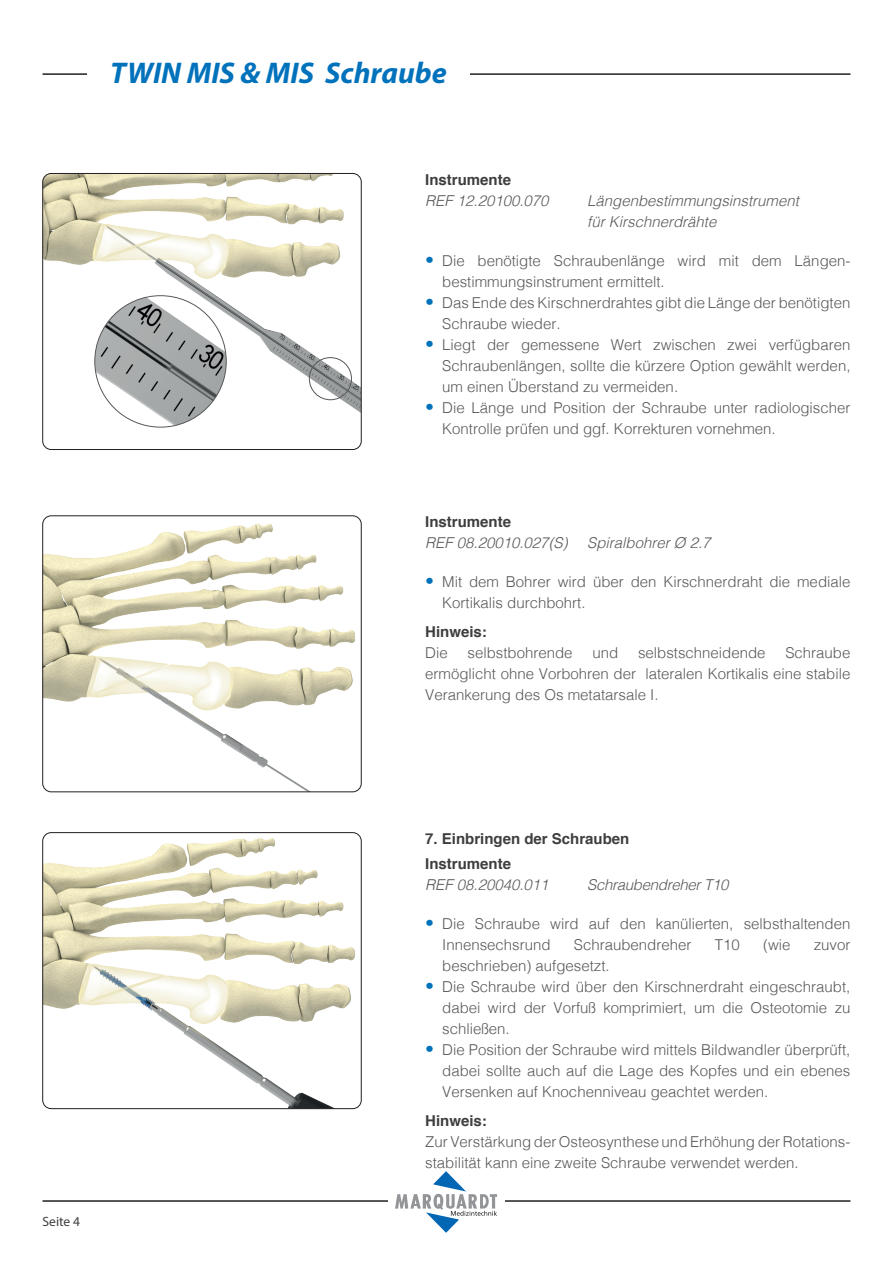
<style>
.page{position:relative;width:893px;height:1263px;background:#fff}
.page>*{position:absolute;margin:0;border:0;box-sizing:border-box;transform-origin:0 0}
.t1{font:italic 700 30px "Myriad Pro";color:#0072bc}
.t2{font:300 15px/21px "Helvetica";color:#57585a}
.t3{font:italic 300 15px/21.1px "Helvetica";color:#57585a}
.t4{font:700 15px/25.5px "Helvetica";color:#3e3e3f}
.t5{font:italic 300 15px "Helvetica";letter-spacing:-.02em;color:#57585a}
.t6{font:13.5px "Myriad Pro";color:#3e3e3f}
.s1{font-family:"Frutiger LT Com";font-stretch:condensed;font-size:18px;color:#0072bc}
</style>
<div class="page">
<hr style="left:43px;top:73px;width:807px;height:2px;background:#231f20">
<hr style="left:43px;top:1200px;width:807px;height:2px;background:#231f20">
<div style="left:388px;top:1171px;width:117px;height:62px;background:#fff"></div>
<svg style="left:395px;top:1171px;width:102px;height:62px"></svg>
<div style="left:87px;top:65px;width:383px;height:19px;background:#fff"></div>
<img style="left:43px;top:173px;width:318px;height:243px">
<div style="left:43px;top:173px;width:318px;height:277px;border:1px solid #231f20;border-radius:9px"></div>
<div style="left:309px;top:357px;width:43px;height:43px;border:1px solid #57585a;border-radius:50%"></div>
<img style="left:95px;top:296px;width:131px;height:131px;border-radius:66px">
<img style="left:43px;top:523px;width:312px;height:269px">
<div style="left:43px;top:516px;width:318px;height:276px;border:1px solid #231f20;border-radius:9px"></div>
<img style="left:43px;top:837px;width:318px;height:272px">
<div style="left:43px;top:832px;width:318px;height:277px;border:1px solid #231f20;border-radius:9px"></div>
<h1 class="t1" style="left:110px;top:53px;width:338px">TWIN MIS &amp; MIS Schraube</h1>
<p class="t4" style="left:425px;top:167px;width:87px">Instrumente</p>
<p class="t3" style="left:425px;top:189px;width:125px">REF 12.20100.070</p>
<p class="t3" style="left:587px;top:189px;width:213px">Längenbestimmungsinstrument für Kirschnerdrähte</p>
<p class="t2" style="left:442px;top:249px;width:410px;text-indent:-17px"><span class="s1">•</span> Die benötigte Schraubenlänge wird mit dem Längen&shy;bestimmungsinstrument ermittelt.</p>
<p class="t2" style="left:442px;top:291px;width:410px;text-indent:-17px"><span class="s1">•</span> Das Ende des Kirschnerdrahtes gibt die Länge der benötigten<br>Schraube wieder.</p>
<p class="t2" style="left:442px;top:333px;width:410px;text-align:justify;text-indent:-17px"><span class="s1">•</span> Liegt der gemessene Wert zwischen zwei verfügbaren Schraubenlängen, sollte die kürzere Option gewählt werden, um einen Überstand zu vermeiden.</p>
<p class="t2" style="left:442px;top:396px;width:410px;text-indent:-17px"><span class="s1">•</span> Die Länge und Position der Schraube unter radiologischer<br>Kontrolle prüfen und ggf. Korrekturen vornehmen.</p>
<p class="t4" style="left:425px;top:509px;width:87px">Instrumente</p>
<p class="t3" style="left:425px;top:531px;width:144px">REF 08.20010.027(S)</p>
<p class="t3" style="left:587px;top:531px;width:125px">Spiralbohrer Ø 2.7</p>
<p class="t2" style="left:442px;top:570px;width:410px;text-indent:-17px"><span class="s1">•</span> Mit dem Bohrer wird über den Kirschnerdraht die mediale<br>Kortikalis durchbohrt.</p>
<p class="t4" style="left:425px;top:619px;width:63px">Hinweis:</p>
<p class="t2" style="left:425px;top:641px;width:24px">Die</p>
<p class="t2" style="left:468px;top:641px;width:107px">selbstbohrende</p>
<p class="t2" style="left:592px;top:641px;width:27px">und</p>
<p class="t2" style="left:638px;top:641px;width:129px">selbstschneidende</p>
<p class="t2" style="left:425px;top:641px;width:427px;text-align:justify;text-indent:360px">Schraube ermöglicht ohne Vorbohren der lateralen Kortikalis eine stabile Verankerung des Os metatarsale I.</p>
<p class="t6" style="left:43px;top:1213px;width:39px">Seite 4</p>
<p class="t4" style="left:425px;top:826px;width:206px">7. Einbringen der Schrauben<br>Instrumente</p>
<p class="t3" style="left:425px;top:873px;width:125px">REF 08.20040.011</p>
<p class="t5" style="left:587px;top:872px;width:143px">Schraubendreher T10</p>
<p class="t2" style="left:442px;top:912px;width:410px;text-indent:-17px"><span class="s1">•</span> Die Schraube wird auf den kanülierten, selbsthaltenden<br>Innensechsrund</p>
<p class="t2" style="left:574px;top:933px;width:119px">Schraubendreher</p>
<p class="t2" style="left:715px;top:933px;width:27px">T10</p>
<p class="t2" style="left:763px;top:933px;width:29px">(wie</p>
<p class="t2" style="left:814px;top:933px;width:38px">zuvor</p>
<p class="t2" style="left:442px;top:954px;width:169px">beschrieben) aufgesetzt.</p>
<p class="t2" style="left:442px;top:975px;width:410px;text-align:justify;text-indent:-17px"><span class="s1">•</span> Die Schraube wird über den Kirschnerdraht eingeschraubt, dabei wird der Vorfuß komprimiert, um die Osteotomie zu schließen.</p>
<p class="t2" style="left:442px;top:1038px;width:410px;text-align:justify;text-indent:-17px"><span class="s1">•</span> Die Position der Schraube wird mittels Bildwandler überprüft, dabei sollte auch auf die Lage des Kopfes und ein ebenes Versenken auf Knochenniveau geachtet werden.</p>
<p class="t4" style="left:425px;top:1108px;width:63px">Hinweis:</p>
<p class="t2" style="left:425px;top:1130px;width:427px">Zur Verstärkung der Osteosynthese und Erhöhung der Rotations&shy;stabilität kann eine zweite Schraube verwendet werden.</p>
</div>
